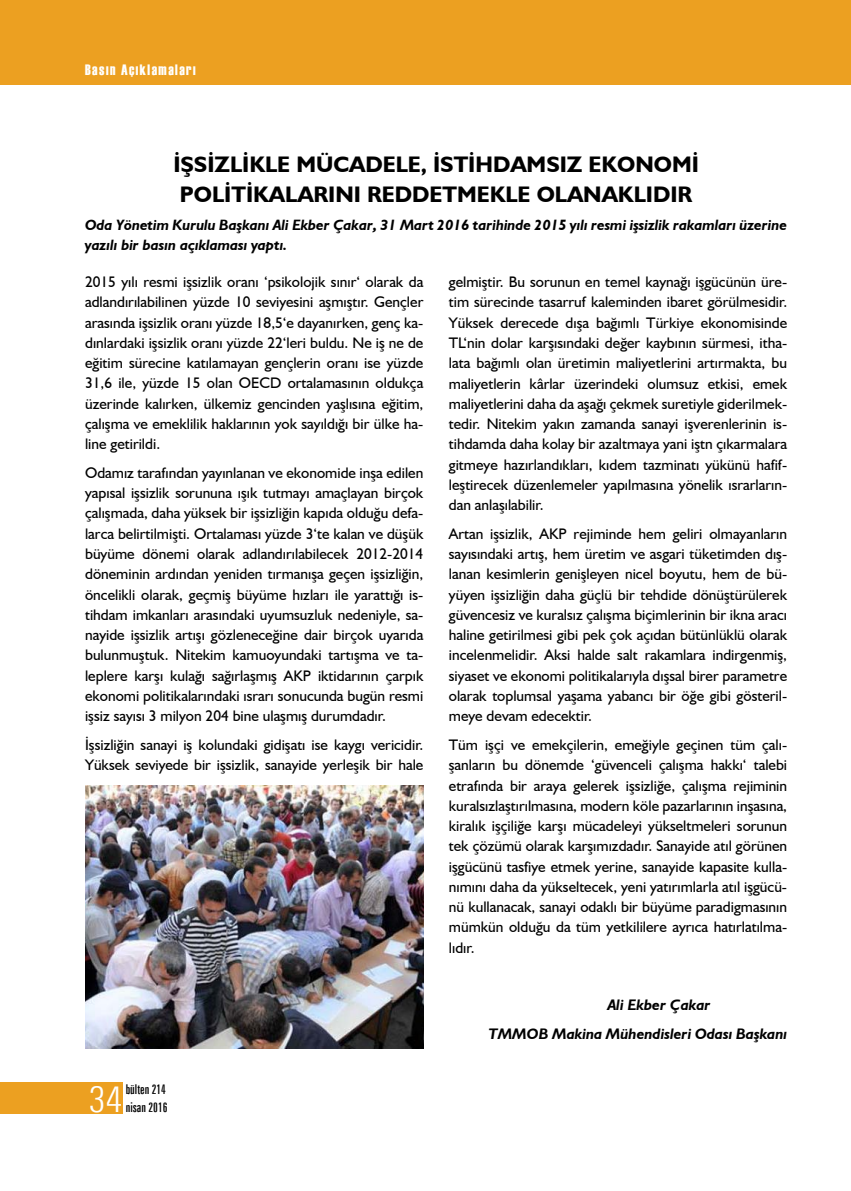
<style>
.page{position:relative;width:851px;height:1191px;background:#fff}
.page>*{position:absolute;margin:0;border:0;box-sizing:border-box;transform-origin:0 0}
.t1{font:300 condensed 36.15px "Zurich BT";color:#fff}
.t2{font:700 22.5px/30px "Humanist 521 BT";color:#000}
.t3{font:15.3px/20.2px "Humanist 521 BT";color:#000;text-align:justify}
.t4{font:italic 700 15.3px/28.8px "Humanist 521 BT";color:#000}
.t5{font:italic 700 15px/19.5px "Humanist 521 BT";color:#000}
.t6{font:15px "Haettenschweiler";letter-spacing:.1em;color:#fff}
.t7{font:extra-condensed 13.5px/18px "Zurich BT";color:#000}
</style>
<div class="page">
<div style="left:0;top:0;width:850px;height:84px;background:#eca021"></div>
<div style="left:0;top:1082px;width:123px;height:32px;background:#eca021"></div>
<img style="left:85px;top:785px;width:338px;height:263px">
<p class="t6" style="left:85px;top:60px;width:112px">Basın Açıklamaları</p>
<h2 class="t2" style="left:173px;top:149px;width:527px">İŞSİZLİKLE MÜCADELE, İSTİHDAMSIZ EKONOMİ<br>POLİTİKALARINI REDDETMEKLE OLANAKLIDIR</h2>
<p class="t5" style="left:85px;top:215px;width:703px">Oda Yönetim Kurulu Başkanı Ali Ekber Çakar, 31 Mart 2016 tarihinde 2015 yılı resmi işsizlik rakamları üzerine yazılı bir basın açıklaması yaptı.</p>
<p class="t3" style="left:85px;top:271px;width:340px">2015 yılı resmi işsizlik oranı ‘psikolojik sınır‘ olarak da adlandırılabilinen yüzde 10 seviyesini aşmıştır. Gençler arasında işsizlik oranı yüzde 18,5‘e dayanırken, genç ka&shy;dınlardaki işsizlik oranı yüzde 22‘leri buldu. Ne iş ne de eğitim sürecine katılamayan gençlerin oranı ise yüzde 31,6 ile, yüzde 15 olan OECD ortalamasının oldukça üzerinde kalırken, ülkemiz gencinden yaşlısına eğitim, çalışma ve emeklilik haklarının yok sayıldığı bir ülke ha&shy;line getirildi.</p>
<p class="t3" style="left:85px;top:462px;width:340px">Odamız tarafından yayınlanan ve ekonomide inşa edilen yapısal işsizlik sorununa ışık tutmayı amaçlayan birçok çalışmada, daha yüksek bir işsizliğin kapıda olduğu defa&shy;larca belirtilmişti. Ortalaması yüzde 3‘te kalan ve düşük büyüme dönemi olarak adlandırılabilecek 2012-2014 döneminin ardından yeniden tırmanışa geçen işsizliğin, öncelikli olarak, geçmiş büyüme hızları ile yarattığı is&shy;tihdam imkanları arasındaki uyumsuzluk nedeniyle, sa&shy;nayide işsizlik artışı gözleneceğine dair birçok uyarıda bulunmuştuk. Nitekim kamuoyundaki tartışma ve ta&shy;leplere karşı kulağı sağırlaşmış AKP iktidarının çarpık ekonomi politikalarındaki ısrarı sonucunda bugün resmi işsiz sayısı 3 milyon 204 bine ulaşmış durumdadır.</p>
<p class="t3" style="left:85px;top:734px;width:340px">İşsizliğin sanayi iş kolundaki gidişatı ise kaygı vericidir.<br>Yüksek seviyede bir işsizlik, sanayide yerleşik bir hale</p>
<p class="t3" style="left:449px;top:271px;width:340px">gelmiştir. Bu sorunun en temel kaynağı işgücünün üre&shy;tim sürecinde tasarruf kaleminden ibaret görülmesidir.<br>Yüksek derecede dışa bağımlı Türkiye ekonomisinde TL‘nin dolar karşısındaki değer kaybının sürmesi, itha&shy;lata bağımlı olan üretimin maliyetlerini artırmakta, bu maliyetlerin kârlar üzerindeki olumsuz etkisi, emek maliyetlerini daha da aşağı çekmek suretiyle giderilmek&shy;tedir. Nitekim yakın zamanda sanayi işverenlerinin is&shy;tihdamda daha kolay bir azaltmaya yani iştn çıkarmalara gitmeye hazırlandıkları, kıdem tazminatı yükünü hafif&shy;leştirecek düzenlemeler yapılmasına yönelik ısrarların&shy;dan anlaşılabilir.</p>
<p class="t3" style="left:449px;top:523px;width:340px">Artan işsizlik, AKP rejiminde hem geliri olmayanların sayısındaki artış, hem üretim ve asgari tüketimden dış&shy;lanan kesimlerin genişleyen nicel boyutu, hem de bü&shy;yüyen işsizliğin daha güçlü bir tehdide dönüştürülerek güvencesiz ve kuralsız çalışma biçimlerinin bir ikna aracı haline getirilmesi gibi pek çok açıdan bütünlüklü olarak incelenmelidir. Aksi halde salt rakamlara indirgenmiş, siyaset ve ekonomi politikalarıyla dışsal birer parametre olarak toplumsal yaşama yabancı bir öğe gibi gösteril&shy;meye devam edecektir.</p>
<p class="t3" style="left:449px;top:734px;width:340px">Tüm işçi ve emekçilerin, emeğiyle geçinen tüm çalı&shy;şanların bu dönemde ‘güvenceli çalışma hakkı‘ talebi etrafında bir araya gelerek işsizliğe, çalışma rejiminin kuralsızlaştırılmasına, modern köle pazarlarının inşasına, kiralık işçiliğe karşı mücadeleyi yükseltmeleri sorunun tek çözümü olarak karşımızdadır. Sanayide atıl görünen işgücünü tasfiye etmek yerine, sanayide kapasite kulla&shy;nımını daha da yükseltecek, yeni yatırımlarla atıl işgücü&shy;nü kullanacak, sanayi odaklı bir büyüme paradigmasının mümkün olduğu da tüm yetkililere ayrıca hatırlatılma&shy;lıdır.</p>
<h1 class="t1" style="left:89px;top:1076px;width:35px">34</h1>
<p class="t7" style="left:126px;top:1080px;width:43px">bülten 214 nisan 2016</p>
<p class="t4" style="left:488px;top:990px;width:300px;text-indent:119px">Ali Ekber Çakar<br>TMMOB Makina Mühendisleri Odası Başkanı</p>
</div>
